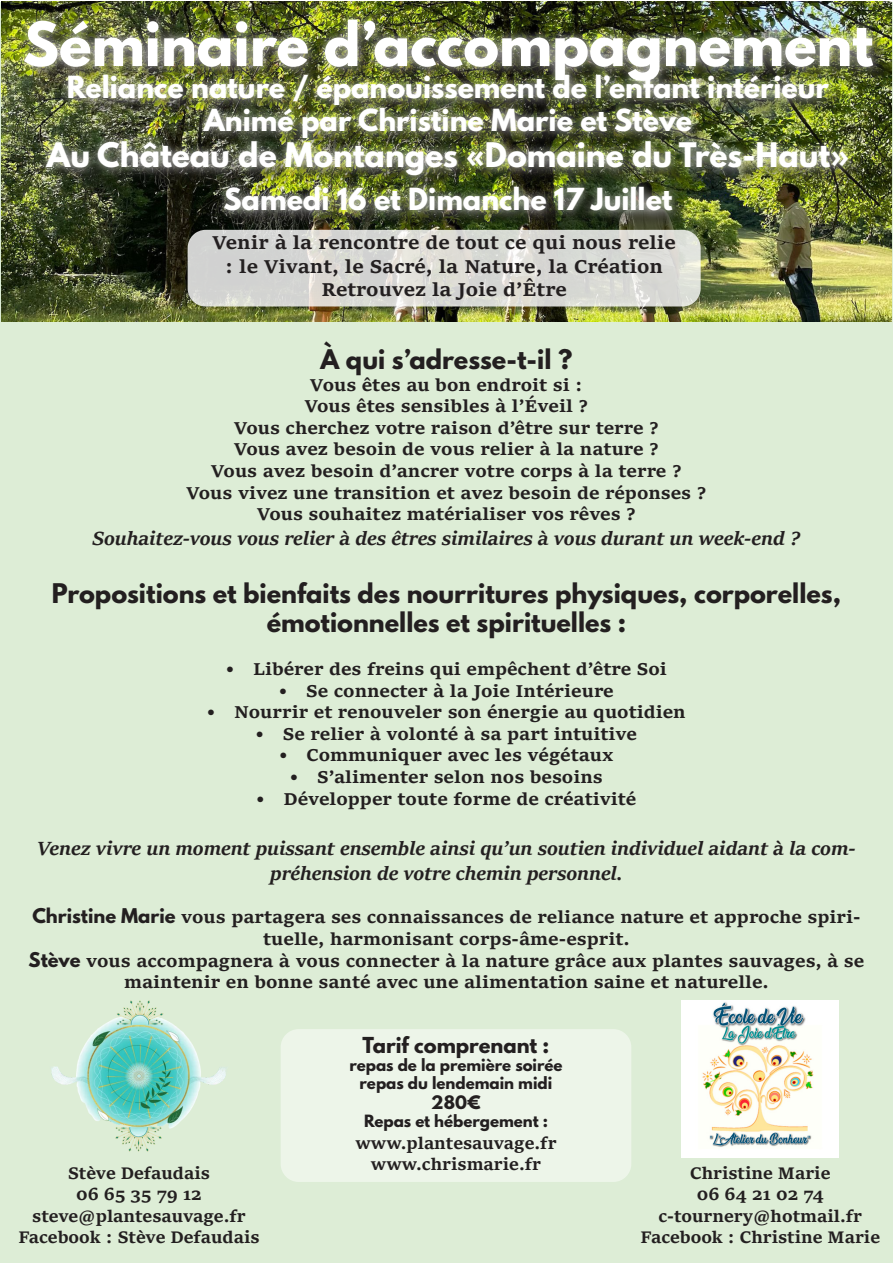
<style>
.page{position:relative;width:893px;height:1263px;background:#fff}
.page>*{position:absolute;margin:0;border:0;box-sizing:border-box;transform-origin:0 0}
.t1{font:700 54px "League Spartan";color:#fff}
.t2{font:700 30px "League Spartan";color:#fff}
.t3{font:700 27px "League Spartan";color:#fff}
.t4{font:700 24px/28.8px "League Spartan";color:#231f20;text-align:center}
.t5{font:italic 700 21px/25.2px "Sitka Heading";color:#231f20;text-align:center}
.t6{font:700 19.5px/23.4px "Sitka Small";color:#231f20;text-align:center}
.t7{font:700 19.5px "League Spartan";color:#231f20}
.t8{font:700 18px/21.6px "Sitka Small";color:#231f20;text-align:center}
.t9{font:700 18px "Sitka Text";color:#231f20}
.t10{font:700 16.5px "League Spartan";color:#231f20}
.t11{font:700 15px "League Spartan";color:#231f20}
.s1{font-family:"League Spartan"}
</style>
<div class="page">
<div style="left:0;top:2px;width:893px;height:1261px;background:#ddedd6"></div>
<img style="left:2px;top:2px;width:889px;height:320px">
<img style="left:682px;top:1000px;width:157px;height:157px">
<div style="left:27px;top:23px;width:864px;height:206px;background:#231f20;opacity:.75"></div>
<div style="left:15px;top:10px;width:867px;height:210px;background:#fff;opacity:.75"></div>
<svg style="left:188px;top:230px;width:513px;height:76px;fill:#d7d8d3"></svg>
<div style="left:281px;top:1029px;width:350px;height:153px;background:#edf5e9;border-radius:18px"></div>
<img style="left:51px;top:1000px;width:175px;height:152px">
<p class="t1" style="left:23px;top:2px;width:852px">Séminaire d’accompagnement</p>
<p class="t3" style="left:67px;top:66px;width:764px">Reliance nature / épanouissement de l’enfant intérieur</p>
<p class="t3" style="left:204px;top:99px;width:490px">Animé par Christine Marie et Stève</p>
<p class="t2" style="left:47px;top:131px;width:804px">Au Château de Montanges «Domaine du Très-Haut»</p>
<p class="t3" style="left:223px;top:178px;width:450px">Samedi 16 et Dimanche 17 Juillet</p>
<p class="t6" style="left:212px;top:229px;width:465px">Venir à la rencontre de tout ce qui nous relie : le Vivant, le Sacré, la Nature, la Création</p>
<p class="t6" style="left:321px;top:276px;width:247px">Retrouvez la Joie d’Être</p>
<p class="t4" style="left:321px;top:344px;width:253px">À qui s’adresse-t-il ?</p>
<p class="t8" style="left:310px;top:372px;width:274px">Vous êtes au bon endroit si :</p>
<p class="t8" style="left:305px;top:393px;width:285px">Vous êtes sensibles à l’Éveil ?</p>
<p class="t8" style="left:234px;top:415px;width:426px">Vous cherchez votre raison d’être sur terre ?</p>
<p class="t8" style="left:234px;top:437px;width:426px">Vous avez besoin de vous relier à la nature ?</p>
<p class="t8" style="left:211px;top:458px;width:472px">Vous avez besoin d’ancrer votre corps à la terre ?</p>
<p class="t8" style="left:186px;top:480px;width:521px">Vous vivez une transition et avez besoin de réponses ?</p>
<p class="t8" style="left:257px;top:501px;width:380px">Vous souhaitez matérialiser vos rêves ?</p>
<p class="t5" style="left:93px;top:525px;width:709px">Souhaitez-vous vous relier à des êtres similaires à vous durant un week-end ?</p>
<p class="t4" style="left:52px;top:578px;width:791px">Propositions et bienfaits des nourritures physiques, corporelles, émotionnelles et spirituelles :</p>
<p class="t8" style="left:226px;top:656px;width:442px">• Libérer des freins qui empêchent d’être Soi</p>
<p class="t8" style="left:279px;top:678px;width:336px">• Se connecter à la Joie Intérieure</p>
<p class="t8" style="left:207px;top:699px;width:480px">• Nourrir et renouveler son énergie au quotidien</p>
<p class="t8" style="left:256px;top:721px;width:383px">• Se relier à volonté à sa part intuitive</p>
<p class="t8" style="left:279px;top:743px;width:336px">• Communiquer avec les végétaux</p>
<p class="t8" style="left:290px;top:764px;width:314px">• S’alimenter selon nos besoins</p>
<p class="t8" style="left:257px;top:786px;width:381px">• Développer toute forme de créativité</p>
<p class="t5" style="left:37px;top:834px;width:820px">Venez vivre un moment puissant ensemble ainsi qu’un soutien individuel aidant à la com&shy;préhension de votre chemin personnel.</p>
<p class="t8" style="left:32px;top:905px;width:830px"><span class="s1">Christine Marie</span> vous partagera ses connaissances de reliance nature et approche spiri&shy;tuelle, harmonisant corps-âme-esprit.</p>
<p class="t8" style="left:29px;top:948px;width:837px"><span class="s1">Stève</span> vous accompagnera à vous connecter à la nature grâce aux plantes sauvages, à se maintenir en bonne santé avec une alimentation saine et naturelle.</p>
<p class="t9" style="left:68px;top:1158px;width:143px">Stève Defaudais</p>
<p class="t9" style="left:76px;top:1180px;width:127px">06 65 35 79 12</p>
<p class="t9" style="left:32px;top:1202px;width:215px">steve@plantesauvage.fr</p>
<p class="t9" style="left:18px;top:1223px;width:243px">Facebook : Stève Defaudais</p>
<p class="t7" style="left:363px;top:1030px;width:188px">Tarif comprenant :</p>
<p class="t11" style="left:349px;top:1053px;width:215px">repas de la première soirée</p>
<p class="t11" style="left:360px;top:1071px;width:194px">repas du lendemain midi</p>
<p class="t10" style="left:431px;top:1089px;width:51px">280€</p>
<p class="t11" style="left:364px;top:1109px;width:185px">Repas et hébergement :</p>
<p class="t9" style="left:355px;top:1128px;width:203px">www.plantesauvage.fr</p>
<p class="t9" style="left:371px;top:1150px;width:172px">www.chrismarie.fr</p>
<p class="t9" style="left:690px;top:1158px;width:142px">Christine Marie</p>
<p class="t9" style="left:697px;top:1180px;width:128px">06 64 21 02 74</p>
<p class="t9" style="left:659px;top:1202px;width:205px">c-tournery@hotmail.fr</p>
<p class="t9" style="left:641px;top:1223px;width:241px">Facebook : Christine Marie</p>
</div>
